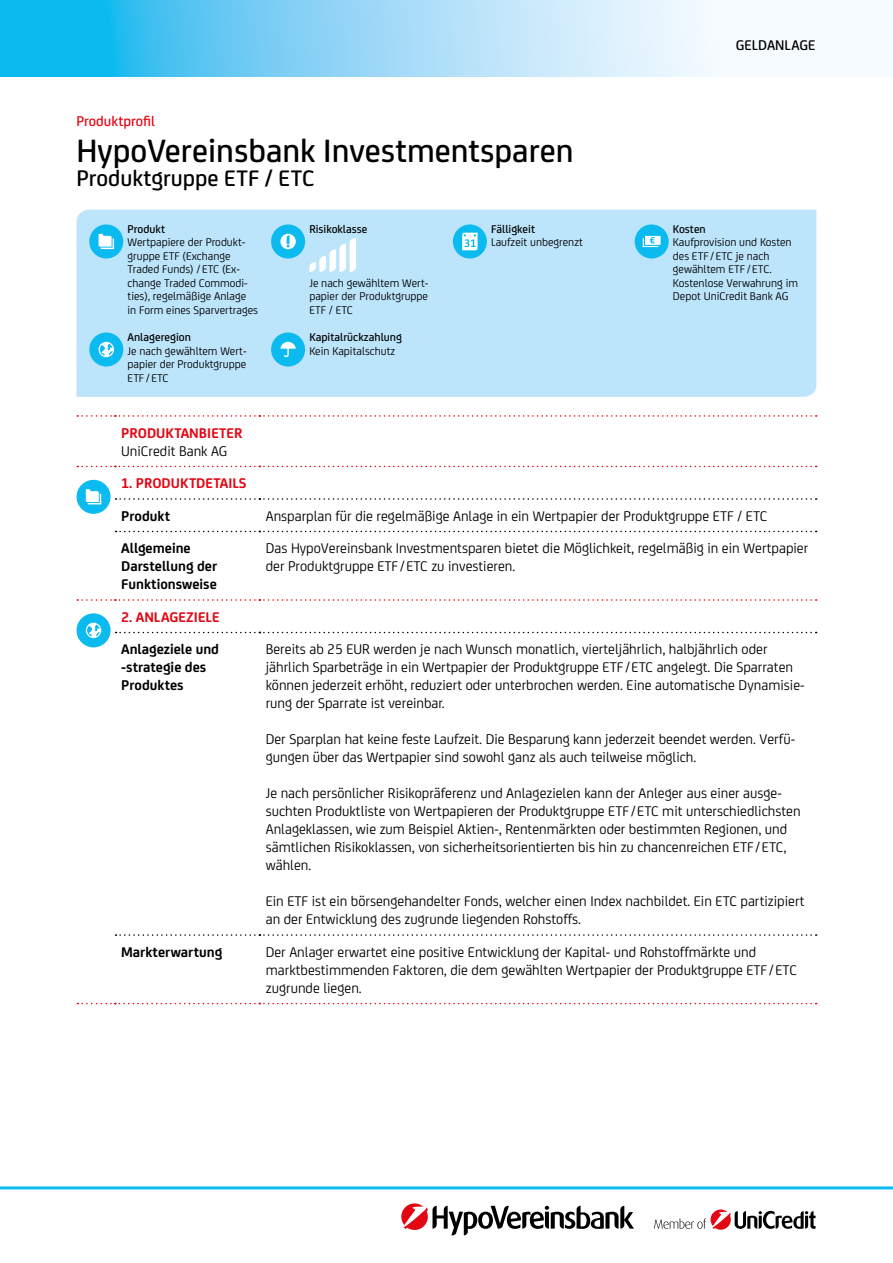
<style>
.page{position:relative;width:893px;height:1263px;background:#fff}
.page>*{position:absolute;margin:0;border:0;box-sizing:border-box;transform-origin:0 0}
.t1{font:500 34.5px "Uni Credit";color:#000}
.t2{font:500 24px "Uni Credit";color:#000}
.t3{font:15px/18px "Uni Credit";color:#000}
.t4{font:700 15px/18px "Uni Credit";color:#000}
.t5{font:700 15px "Uni Credit";color:#e30613}
.t6{font:500 15px "Uni Credit";color:#e30613}
.t7{font:500 15px "Uni Credit";color:#000}
.t8{font:12px/13.5px "Uni Credit";color:#000}
.t9{font:500 12px "Uni Credit";color:#000}
</style>
<div class="page">
<svg style="left:0;top:0;width:717px;height:77px;background:#89d6f6"></svg>
<hr style="left:0;top:1186px;width:893px;height:3px;background:#0bbbef">
<svg style="left:654px;top:1209px;width:161px;height:21px"></svg>
<svg style="left:401px;top:1203px;width:233px;height:32px"></svg>
<div style="left:77px;top:210px;width:739px;height:187px;background:#bce4fa"></div>
<div style="left:89px;top:224px;width:34px;height:34px;background:#0bbbef;border-radius:50%"></div>
<svg style="left:99px;top:234px;width:15px;height:15px"></svg>
<div style="left:89px;top:332px;width:34px;height:34px;background:#0bbbef;border-radius:50%"></div>
<svg style="left:99px;top:342px;width:15px;height:15px"></svg>
<div style="left:271px;top:224px;width:34px;height:34px;background:#0bbbef;border-radius:50%"></div>
<svg style="left:280px;top:234px;width:16px;height:15px"></svg>
<svg style="left:309px;top:238px;width:47px;height:34px"></svg>
<div style="left:271px;top:332px;width:34px;height:34px;background:#0bbbef;border-radius:50%"></div>
<svg style="left:280px;top:342px;width:16px;height:15px"></svg>
<div style="left:453px;top:224px;width:34px;height:34px;background:#0bbbef;border-radius:50%"></div>
<svg style="left:462px;top:233px;width:16px;height:17px"></svg>
<div style="left:635px;top:224px;width:34px;height:34px;background:#0bbbef;border-radius:50%"></div>
<svg style="left:643px;top:236px;width:18px;height:11px"></svg>
<svg style="left:77px;top:415px;width:740px;height:2px"></svg>
<svg style="left:77px;top:466px;width:740px;height:1px"></svg>
<svg style="left:116px;top:498px;width:701px;height:2px"></svg>
<svg style="left:116px;top:531px;width:701px;height:1px"></svg>
<svg style="left:116px;top:632px;width:701px;height:1px"></svg>
<svg style="left:116px;top:934px;width:701px;height:2px"></svg>
<svg style="left:77px;top:1003px;width:740px;height:1px"></svg>
<svg style="left:77px;top:599px;width:740px;height:2px"></svg>
<div style="left:77px;top:480px;width:34px;height:34px;background:#0bbbef;border-radius:50%"></div>
<svg style="left:86px;top:489px;width:15px;height:15px"></svg>
<div style="left:77px;top:613px;width:34px;height:34px;background:#0bbbef;border-radius:50%"></div>
<svg style="left:86px;top:623px;width:15px;height:15px"></svg>
<p class="t6" style="left:77px;top:110px;width:80px">Produktprofil</p>
<h1 class="t1" style="left:77px;top:125px;width:499px">HypoVereinsbank Investmentsparen</h1>
<h2 class="t2" style="left:77px;top:161px;width:239px">Produktgruppe ETF / ETC</h2>
<p class="t9" style="left:128px;top:220px;width:39px">Produkt</p>
<p class="t8" style="left:128px;top:235px;width:132px">Wertpapiere der Produkt&shy;gruppe ETF (Exchange<br>Traded Funds) / ETC (Ex&shy;change Traded Commodi&shy;ties), regelmäßige Anlage in Form eines Sparvertrages</p>
<p class="t9" style="left:128px;top:328px;width:65px">Anlageregion</p>
<p class="t8" style="left:128px;top:343px;width:120px;text-align:justify">Je nach gewähltem Wert&shy;papier der Produktgruppe ETF / ETC</p>
<p class="t9" style="left:491px;top:220px;width:45px">Fälligkeit</p>
<p class="t8" style="left:491px;top:235px;width:93px">Laufzeit unbegrenzt</p>
<p class="t9" style="left:309px;top:220px;width:60px">Risikoklasse</p>
<p class="t8" style="left:309px;top:276px;width:120px;text-align:justify">Je nach gewähltem Wert&shy;papier der Produktgruppe ETF / ETC</p>
<p class="t9" style="left:309px;top:328px;width:94px">Kapitalrückzahlung</p>
<p class="t8" style="left:309px;top:343px;width:87px">Kein Kapitalschutz</p>
<p class="t7" style="left:736px;top:34px;width:81px">Geldanlage</p>
<p class="t9" style="left:673px;top:220px;width:34px">Kosten</p>
<p class="t8" style="left:673px;top:235px;width:127px">Kaufprovision und Kosten des ETF / ETC je nach gewähltem ETF / ETC.<br>Kostenlose Verwahrung im<br>Depot UniCredit Bank AG</p>
<p class="t5" style="left:121px;top:422px;width:123px">PRODUKTANBIETER</p>
<p class="t3" style="left:121px;top:441px;width:108px">UniCredit Bank AG</p>
<p class="t5" style="left:121px;top:472px;width:127px">1. PRODUKTDETAILS</p>
<p class="t4" style="left:121px;top:506px;width:50px">Produkt</p>
<p class="t3" style="left:266px;top:506px;width:503px">Ansparplan für die regelmäßige Anlage in ein Wertpapier der Produktgruppe ETF / ETC</p>
<p class="t4" style="left:121px;top:538px;width:98px">Allgemeine<br>Darstellung der<br>Funktionsweise</p>
<p class="t3" style="left:266px;top:538px;width:544px">Das HypoVereinsbank Investmentsparen bietet die Möglichkeit, regelmäßig in ein Wertpapier der Produktgruppe ETF/ETC zu investieren.</p>
<p class="t5" style="left:121px;top:606px;width:100px">2. ANLAGEZIELE</p>
<p class="t4" style="left:121px;top:639px;width:99px">Anlageziele und -strategie des<br>Produktes</p>
<p class="t3" style="left:266px;top:639px;width:540px">Bereits ab 25 EUR werden je nach Wunsch monatlich, vierteljährlich, halbjährlich oder jährlich Sparbeträge in ein Wertpapier der Produktgruppe ETF/ETC angelegt. Die Sparraten können jederzeit erhöht, reduziert oder unterbrochen werden. Eine automatische Dynamisie&shy;rung der Sparrate ist vereinbar.</p>
<p class="t3" style="left:266px;top:729px;width:531px">Der Sparplan hat keine feste Laufzeit. Die Besparung kann jederzeit beendet werden. Verfü&shy;gungen über das Wertpapier sind sowohl ganz als auch teilweise möglich.</p>
<p class="t3" style="left:266px;top:783px;width:536px">Je nach persönlicher Risikopräferenz und Anlagezielen kann der Anleger aus einer ausge&shy;suchten Produktliste von Wertpapieren der Produktgruppe ETF/ETC mit unterschiedlichsten Anlageklassen, wie zum Beispiel Aktien-, Rentenmärkten oder bestimmten Regionen, und sämtlichen Risikoklassen, von sicherheitsorientierten bis hin zu chancenreichen ETF/ETC, wählen.</p>
<p class="t3" style="left:266px;top:891px;width:540px">Ein ETF ist ein börsengehandelter Fonds, welcher einen Index nachbildet. Ein ETC partizipiert an der Entwicklung des zugrunde liegenden Rohstoffs.</p>
<p class="t4" style="left:121px;top:942px;width:103px">Markterwartung</p>
<p class="t3" style="left:266px;top:942px;width:533px">Der Anlager erwartet eine positive Entwicklung der Kapital- und Rohstoffmärkte und marktbestimmenden Faktoren, die dem gewählten Wertpapier der Produktgruppe ETF/ETC zugrunde liegen.</p>
</div>
